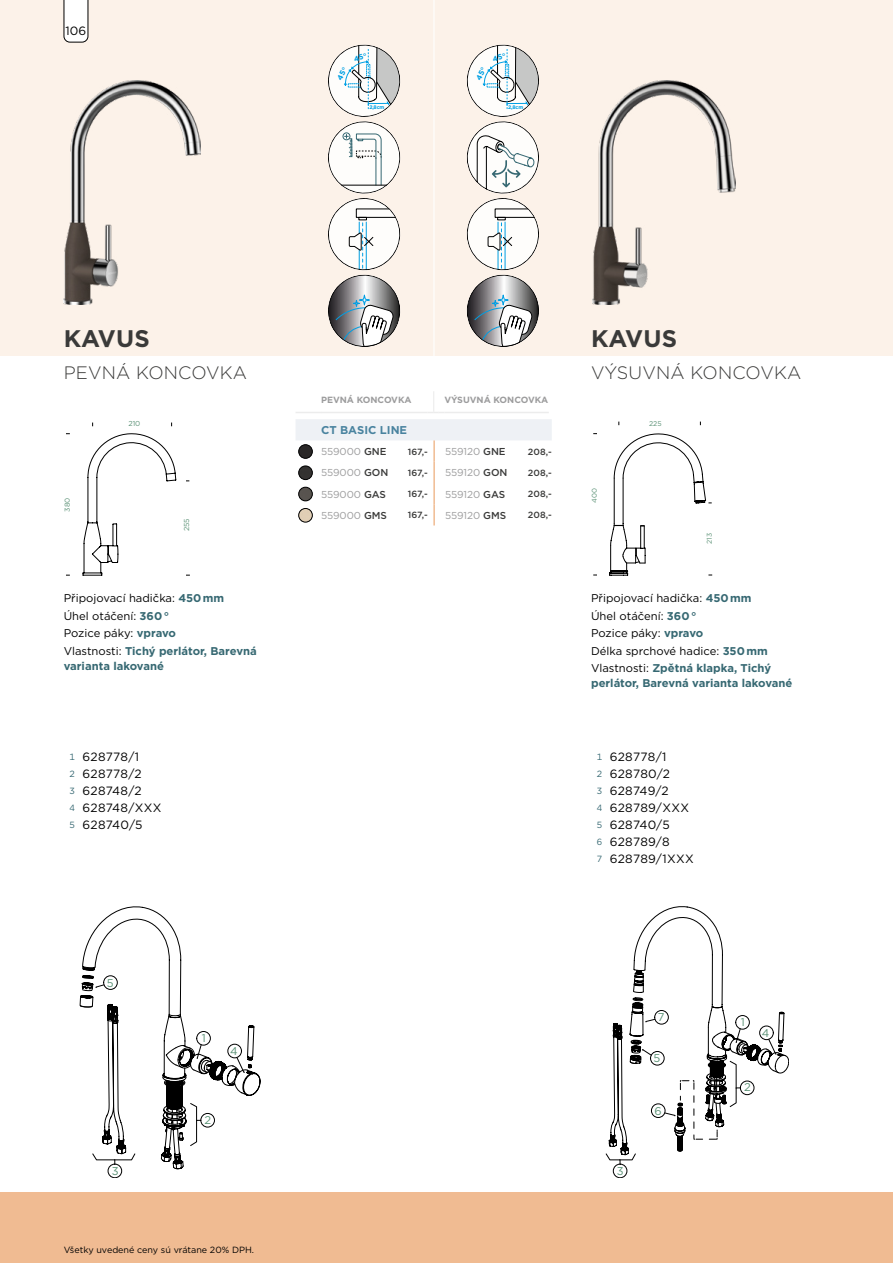
<style>
.page{position:relative;width:893px;height:1263px;background:#fff}
.page>*{position:absolute;margin:0;border:0;box-sizing:border-box;transform-origin:0 0}
.t1{font:700 24px "Gotham";color:#3a3a39}
.t2{font:300 18px "Gotham";letter-spacing:.01em;color:#3a3a39}
.t3{font:12px/17px "Gotham";letter-spacing:.025em;color:#000}
.t4{font:11.25px/17.5px "Gotham";color:#000}
.t5{font:700 11.25px "Gotham";color:#366872}
.t6{font:11.25px "Gotham";color:#599074}
.t7{font:700 11.25px "Gotham";color:#49839f}
.t8{font:10.05px "Gotham";letter-spacing:-.005em;color:#9c9c9d}
.t9{font:500 9px "Gotham";color:#3a3a39}
.t10{font:9px "Gotham";color:#000}
.t11{font:700 9px "Gotham";color:#9c9c9d}
.t12{font:7.2px "Gotham";color:#599074}
.t13{font:6.9px "Gotham";color:#599074}
.t14{font:700 5.1px "Gotham";letter-spacing:-.015em;color:#00a0e4}
.s1{font-weight:700;color:#366872}
.s2{font-size:9px;color:#366872}
.s3{font-weight:500;color:#3a3a39}
</style>
<div class="page">
<div style="left:0;top:1192px;width:893px;height:71px;background:#f0bb92"></div>
<div style="left:0;top:0;width:893px;height:356px;background:#fcf2e9"></div>
<hr style="left:433px;top:0;width:1px;height:356px;background:#fff">
<img style="left:64px;top:81px;width:137px;height:223px">
<svg style="left:83px;top:433px;width:93px;height:142px"></svg>
<div style="left:108px;top:1164px;width:14px;height:14px;border:1px solid #000;border-radius:50%"></div>
<svg style="left:80px;top:907px;width:180px;height:262px"></svg>
<div style="left:228px;top:1044px;width:13px;height:14px;background:#fff;border-radius:50%"></div>
<div style="left:228px;top:1044px;width:14px;height:14px;border:1px solid #000;border-radius:50%"></div>
<img style="left:593px;top:81px;width:142px;height:223px">
<svg style="left:609px;top:433px;width:103px;height:143px"></svg>
<div style="left:613px;top:1164px;width:14px;height:14px;border:1px solid #000;border-radius:50%"></div>
<svg style="left:606px;top:906px;width:183px;height:258px"></svg>
<div style="left:760px;top:1026px;width:13px;height:14px;background:#fff;border-radius:50%"></div>
<div style="left:759px;top:1026px;width:14px;height:14px;border:1px solid #000;border-radius:50%"></div>
<svg style="left:296px;top:412px;width:25px;height:1px"></svg>
<hr style="left:321px;top:412px;width:106px;height:1px;background:#ececec">
<hr style="left:445px;top:412px;width:104px;height:1px;background:#ececec">
<svg style="left:427px;top:391px;width:18px;height:22px"></svg>
<hr style="left:433px;top:440px;width:2px;height:22px;background:#f0bb92">
<hr style="left:433px;top:462px;width:2px;height:21px;background:#f0bb92">
<hr style="left:433px;top:483px;width:2px;height:21px;background:#f0bb92">
<hr style="left:433px;top:504px;width:2px;height:21px;background:#f0bb92">
<svg style="left:296px;top:419px;width:256px;height:39px"></svg>
<div style="left:298px;top:444px;width:15px;height:14px;border:1px solid #000;border-radius:50%"></div>
<img style="left:299px;top:466px;width:13px;height:14px;border-radius:7px">
<div style="left:298px;top:466px;width:15px;height:14px;border:1px solid #000;border-radius:50%"></div>
<img style="left:299px;top:487px;width:13px;height:14px;border-radius:7px">
<div style="left:298px;top:487px;width:15px;height:14px;border:1px solid #000;border-radius:50%"></div>
<img style="left:299px;top:508px;width:13px;height:14px;border-radius:7px">
<div style="left:298px;top:508px;width:15px;height:14px;border:1px solid #000;border-radius:50%"></div>
<svg style="left:64px;top:0;width:24px;height:42px"></svg>
<svg style="left:328px;top:45px;width:73px;height:302px"></svg>
<svg style="left:466px;top:45px;width:73px;height:302px"></svg>
<p class="t3" style="left:66px;top:22px;width:22px">106</p>
<p class="t14" style="left:369px;top:104px;width:17px">2,8cm</p>
<p class="t14" style="left:508px;top:104px;width:17px">2,8cm</p>
<h1 class="t1" style="left:64px;top:323px;width:88px">KAVUS</h1>
<h2 class="t2" style="left:64px;top:361px;width:185px">PEVNÁ KONCOVKA</h2>
<p class="t12" style="left:63px;top:511px;width:16px;rotate:-90deg">380</p>
<p class="t12" style="left:128px;top:419px;width:13px">210</p>
<p class="t12" style="left:182px;top:531px;width:15px;rotate:-90deg">255</p>
<p class="t4" style="left:64px;top:589px;width:195px">Připojovací hadička: <span class="s1">450 mm<br></span>Úhel otáčení: <span class="s1">360 °<br></span>Pozice páky: <span class="s1">vpravo<br></span>Vlastnosti: <span class="s1">Tichý perlátor, Barevná</span></p>
<p class="t5" style="left:64px;top:658px;width:102px">varianta lakované</p>
<p class="t3" style="left:70px;top:748px;width:93px"><span class="s2">1</span> 628778/1<br><span class="s2">2</span> 628778/2<br><span class="s2">3</span> 628748/2<br><span class="s2">4</span> 628748/XXX<br><span class="s2">5</span> 628740/5</p>
<p class="t6" style="left:107px;top:975px;width:8px">5</p>
<p class="t6" style="left:112px;top:1164px;width:8px">3</p>
<p class="t6" style="left:202px;top:1031px;width:6px">1</p>
<p class="t6" style="left:230px;top:1043px;width:9px">4</p>
<p class="t6" style="left:204px;top:1113px;width:8px">2</p>
<p class="t10" style="left:64px;top:1244px;width:192px">Všetky uvedené ceny sú vrátane 20% DPH.</p>
<p class="t11" style="left:321px;top:394px;width:92px">PEVNÁ KONCOVKA</p>
<p class="t11" style="left:445px;top:394px;width:105px">VÝSUVNÁ KONCOVKA</p>
<p class="t7" style="left:321px;top:422px;width:88px">CT BASIC LINE</p>
<p class="t8" style="left:321px;top:445px;width:67px">559000 <span class="s3">GNE</span></p>
<p class="t9" style="left:408px;top:446px;width:21px">167,-</p>
<p class="t8" style="left:445px;top:445px;width:62px">559120 <span class="s3">GNE</span></p>
<p class="t9" style="left:528px;top:446px;width:25px">208,-</p>
<p class="t8" style="left:321px;top:466px;width:69px">559000 <span class="s3">GON</span></p>
<p class="t9" style="left:408px;top:467px;width:21px">167,-</p>
<p class="t8" style="left:445px;top:466px;width:64px">559120 <span class="s3">GON</span></p>
<p class="t9" style="left:528px;top:467px;width:25px">208,-</p>
<p class="t8" style="left:321px;top:488px;width:67px">559000 <span class="s3">GAS</span></p>
<p class="t9" style="left:408px;top:488px;width:21px">167,-</p>
<p class="t8" style="left:445px;top:488px;width:62px">559120 <span class="s3">GAS</span></p>
<p class="t9" style="left:528px;top:488px;width:25px">208,-</p>
<p class="t8" style="left:321px;top:509px;width:67px">559000 <span class="s3">GMS</span></p>
<p class="t9" style="left:408px;top:509px;width:21px">167,-</p>
<p class="t8" style="left:445px;top:509px;width:63px">559120 <span class="s3">GMS</span></p>
<p class="t9" style="left:528px;top:509px;width:25px">208,-</p>
<h1 class="t1" style="left:591px;top:323px;width:88px">KAVUS</h1>
<h2 class="t2" style="left:591px;top:361px;width:212px">VÝSUVNÁ KONCOVKA</h2>
<p class="t13" style="left:590px;top:503px;width:16px;rotate:-90deg">400</p>
<p class="t13" style="left:649px;top:419px;width:14px">225</p>
<p class="t13" style="left:705px;top:544px;width:12px;rotate:-90deg">213</p>
<p class="t4" style="left:591px;top:589px;width:182px">Připojovací hadička: <span class="s1">450 mm<br></span>Úhel otáčení: <span class="s1">360 °<br></span>Pozice páky: <span class="s1">vpravo<br></span>Délka sprchové hadice: <span class="s1">350 mm<br></span>Vlastnosti: <span class="s1">Zpětná klapka, Tichý</span></p>
<p class="t5" style="left:591px;top:676px;width:203px">perlátor, Barevná varianta lakované</p>
<p class="t3" style="left:597px;top:748px;width:98px"><span class="s2">1</span> 628778/1<br><span class="s2">2</span> 628780/2<br><span class="s2">3</span> 628749/2<br><span class="s2">4</span> 628789/XXX<br><span class="s2">5</span> 628740/5<br><span class="s2">6</span> 628789/8<br><span class="s2">7</span> 628789/1XXX</p>
<p class="t6" style="left:617px;top:1164px;width:8px">3</p>
<p class="t6" style="left:658px;top:1010px;width:8px">7</p>
<p class="t6" style="left:654px;top:1051px;width:8px">5</p>
<p class="t6" style="left:654px;top:1103px;width:9px">6</p>
<p class="t6" style="left:741px;top:1015px;width:6px">1</p>
<p class="t6" style="left:762px;top:1025px;width:9px">4</p>
<p class="t6" style="left:744px;top:1080px;width:8px">2</p>
</div>
